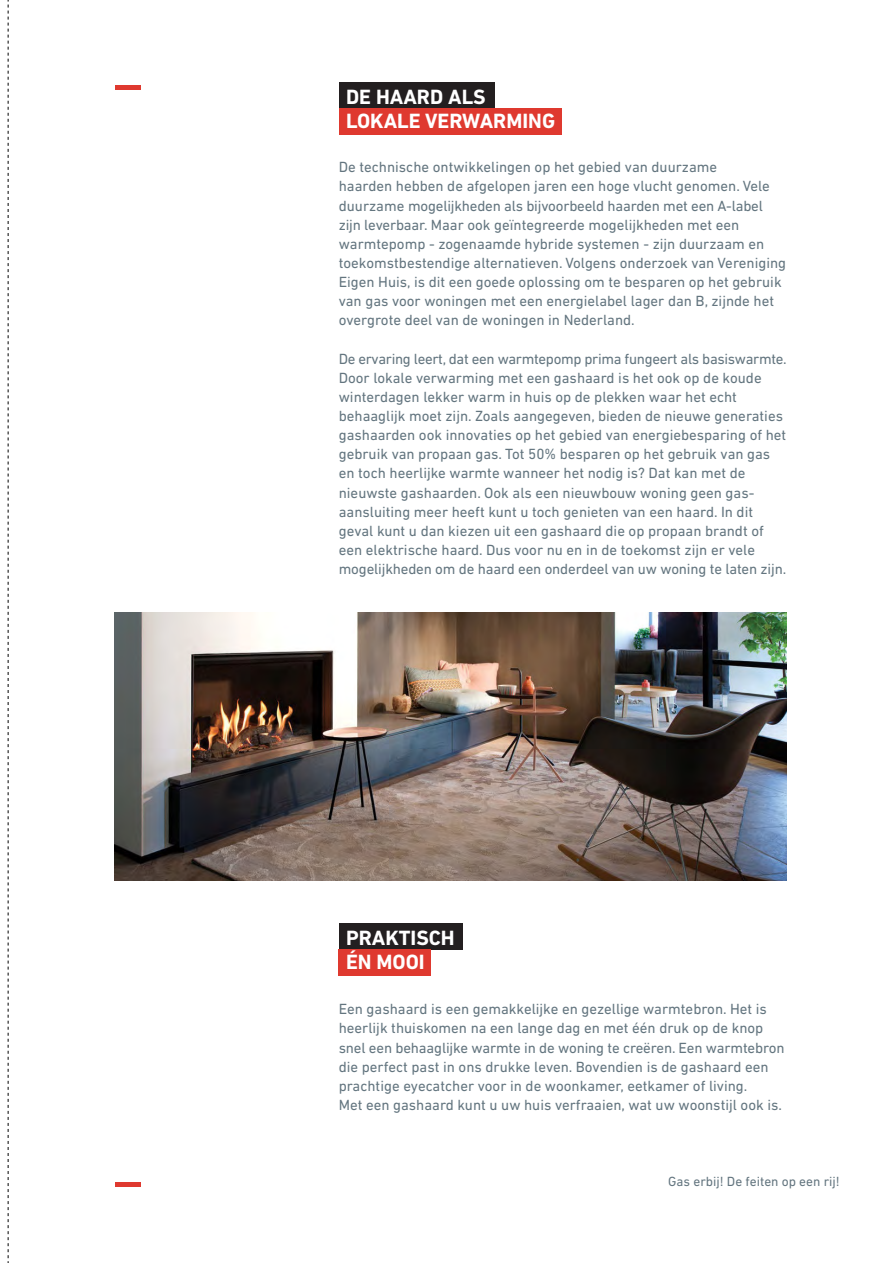
<style>
.page{position:relative;width:893px;height:1263px;background:#fff}
.page>*{position:absolute;margin:0;border:0;box-sizing:border-box;transform-origin:0 0}
.t1{font:700 21px/24px "DIN Next LT Pro";color:#fff}
.t2{font:15px/19.2px "DIN Next LT Pro";color:#63757f}
.t3{font:13.5px "DIN Next LT Pro";color:#63757f}
</style>
<div class="page">
<div style="left:115px;top:85px;width:25px;height:5px;background:#df392f"></div>
<img style="left:115px;top:612px;width:672px;height:268px">
<hr style="left:115px;top:1182px;width:25px;height:4px;background:#df392f">
<div style="left:339px;top:82px;width:156px;height:26px;background:#231f20"></div>
<div style="left:339px;top:108px;width:222px;height:26px;background:#df392f"></div>
<div style="left:339px;top:924px;width:123px;height:26px;background:#231f20"></div>
<div style="left:339px;top:950px;width:92px;height:26px;background:#df392f"></div>
<svg style="left:8px;top:0;width:1px;height:1263px"></svg>
<p class="t1" style="left:346px;top:85px;width:141px">DE HAARD ALS</p>
<p class="t1" style="left:346px;top:109px;width:211px">LOKALE VERWARMING</p>
<p class="t2" style="left:339px;top:157px;width:449px">De technische ontwikkelingen op het gebied van duurzame<br>haarden hebben de afgelopen jaren een hoge vlucht genomen. Vele duurzame mogelijkheden als bijvoorbeeld haarden met een A-label zijn leverbaar. Maar ook geïntegreerde mogelijkheden met een warmtepomp - zogenaamde hybride systemen - zijn duurzaam en toekomstbestendige alternatieven. Volgens onderzoek van Vereniging Eigen Huis, is dit een goede oplossing om te besparen op het gebruik van gas voor woningen met een energielabel lager dan B, zijnde het overgrote deel van de woningen in Nederland.</p>
<p class="t2" style="left:339px;top:349px;width:449px">De ervaring leert, dat een warmtepomp prima fungeert als basiswarmte.<br>Door lokale verwarming met een gashaard is het ook op de koude winterdagen lekker warm in huis op de plekken waar het echt behaaglijk moet zijn. Zoals aangegeven, bieden de nieuwe generaties gashaarden ook innovaties op het gebied van energiebesparing of het gebruik van propaan gas. Tot 50% besparen op het gebruik van gas en toch heerlijke warmte wanneer het nodig is? Dat kan met de nieuwste gashaarden. Ook als een nieuwbouw woning geen gas&shy;aansluiting meer heeft kunt u toch genieten van een haard. In dit geval kunt u dan kiezen uit een gashaard die op propaan brandt of een elektrische haard. Dus voor nu en in de toekomst zijn er vele mogelijkheden om de haard een onderdeel van uw woning te laten zijn.</p>
<p class="t1" style="left:346px;top:926px;width:110px">PRAKTISCH<br>ÉN MOOI</p>
<p class="t2" style="left:339px;top:999px;width:447px">Een gashaard is een gemakkelijke en gezellige warmtebron. Het is heerlijk thuiskomen na een lange dag en met één druk op de knop snel een behaaglijke warmte in de woning te creëren. Een warmtebron die perfect past in ons drukke leven. Bovendien is de gashaard een prachtige eyecatcher voor in de woonkamer, eetkamer of living.<br>Met een gashaard kunt u uw huis verfraaien, wat uw woonstijl ook is.</p>
<p class="t3" style="left:668px;top:1174px;width:173px">Gas erbij! De feiten op een rij!</p>
</div>
